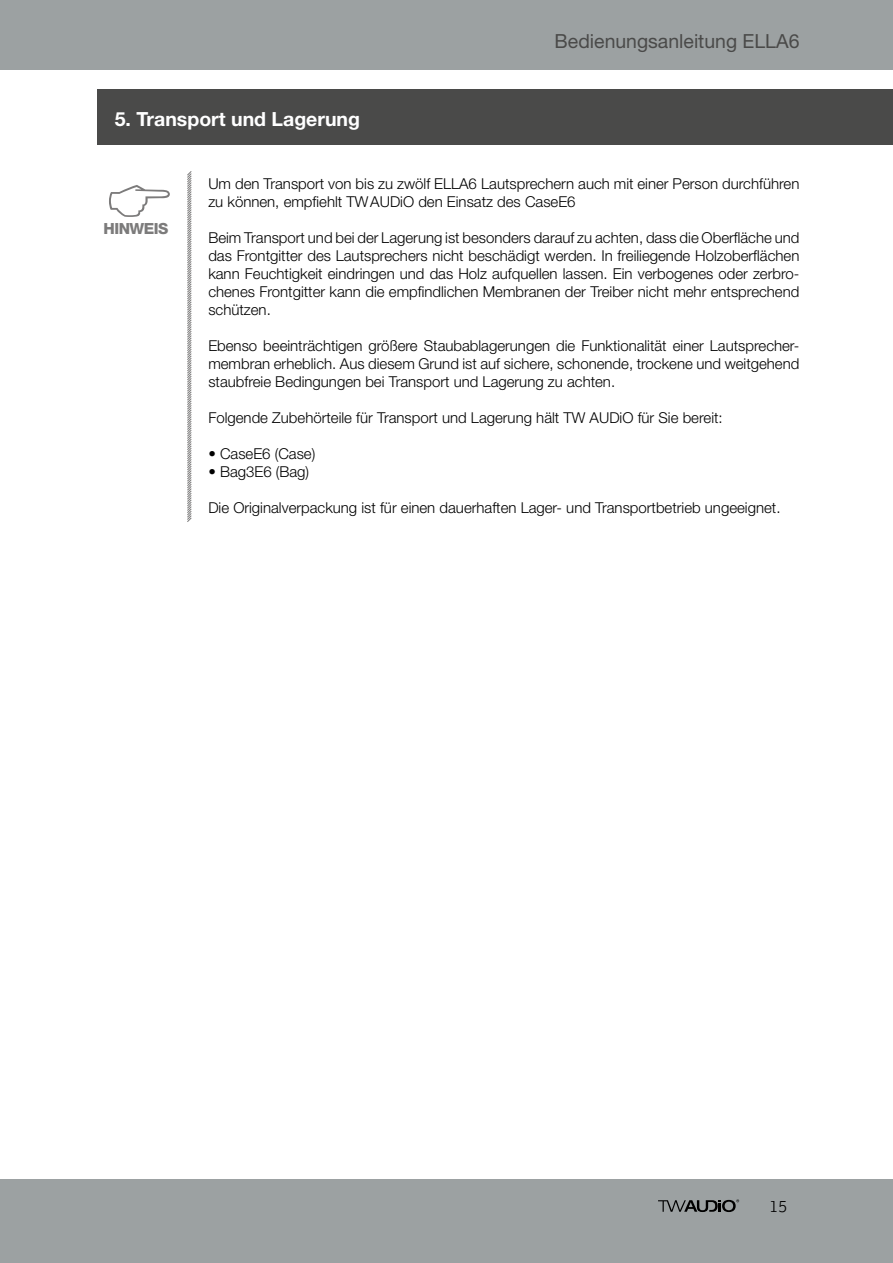
<style>
.page{position:relative;width:893px;height:1263px;background:#fff}
.page>*{position:absolute;margin:0;border:0;box-sizing:border-box;transform-origin:0 0}
.t1{font:19.5px "Helvetica Neue LT Std";color:#4a4a49}
.t2{font:700 19.5px "Helvetica Neue LT Std";color:#fff}
.t3{font:300 16.5px "Lexia";color:#000}
.t4{font:800 15.3px "Helvetica Neue LT Std";letter-spacing:-.035em;color:#7c7b7b}
.t5{font:300 15px/18px "Helvetica Neue LT Std";color:#000;text-align:justify}
</style>
<div class="page">
<div style="left:0;top:0;width:893px;height:69px;background:#9ca1a2"></div>
<div style="left:0;top:1179px;width:893px;height:84px;background:#9ca1a2"></div>
<svg style="left:658px;top:1199px;width:81px;height:13px"></svg>
<div style="left:98px;top:89px;width:795px;height:55px;background:#4a4a49"></div>
<svg style="left:109px;top:185px;width:61px;height:32px"></svg>
<svg style="left:187px;top:171px;width:5px;height:351px;background:#bebebe"></svg>
<h1 class="t2" style="left:115px;top:107px;width:247px">5. Transport und Lagerung</h1>
<h1 class="t1" style="left:555px;top:29px;width:246px">Bedienungsanleitung ELLA6</h1>
<p class="t4" style="left:104px;top:219px;width:66px">HINWEIS</p>
<p class="t5" style="left:208px;top:174px;width:592px">Um den Transport von bis zu zwölf ELLA6 Lautsprechern auch mit einer Person durchführen zu können, empfiehlt TWAUDiO den Einsatz des CaseE6</p>
<p class="t5" style="left:208px;top:228px;width:593px">Beim Transport und bei der Lagerung ist besonders darauf zu achten, dass die Oberfläche und das Frontgitter des Lautsprechers nicht beschädigt werden. In freiliegende Holzoberflächen kann Feuchtigkeit eindringen und das Holz aufquellen lassen. Ein verbogenes oder zerbro&shy;chenes Frontgitter kann die empfindlichen Membranen der Treiber nicht mehr entsprechend schützen.</p>
<p class="t5" style="left:208px;top:336px;width:592px">Ebenso beeinträchtigen größere Staubablagerungen die Funktionalität einer Lautsprecher&shy;membran erheblich. Aus diesem Grund ist auf sichere, schonende, trockene und weitgehend staubfreie Bedingungen bei Transport und Lagerung zu achten.</p>
<p class="t5" style="left:208px;top:408px;width:516px">Folgende Zubehörteile für Transport und Lagerung hält TW AUDiO für Sie bereit:</p>
<p class="t5" style="left:208px;top:444px;width:108px">• CaseE6 (Case)</p>
<p class="t5" style="left:208px;top:462px;width:102px">• Bag3E6 (Bag)</p>
<p class="t5" style="left:208px;top:498px;width:574px">Die Originalverpackung ist für einen dauerhaften Lager- und Transportbetrieb ungeeignet.</p>
<p class="t3" style="left:769px;top:1195px;width:19px">15</p>
</div>
